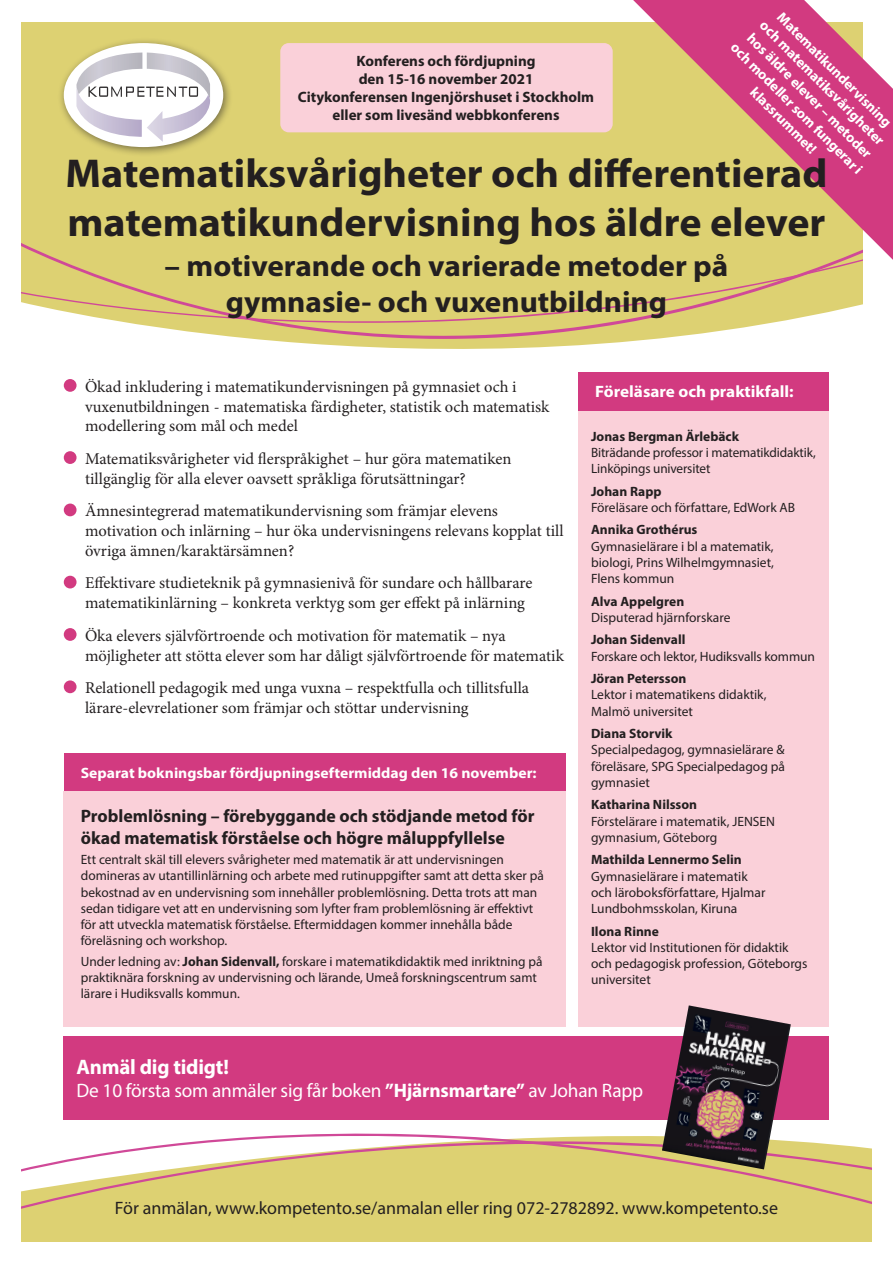
<style>
.page{position:relative;width:893px;height:1263px;background:#fff}
.page>*{position:absolute;margin:0;border:0;box-sizing:border-box;transform-origin:0 0}
.t1{font:700 40.35px/48.4px "Myriad Pro";color:#231f20;scale:1.04 1}
.t2{font:700 30px/36px "Myriad Pro";color:#231f20;text-align:center;scale:1.04 1}
.t3{font:700 21px "Myriad Pro";letter-spacing:-.01em;color:#fff}
.t4{font:19.5px "Myriad Pro";letter-spacing:-.01em;color:#fff}
.t5{font:700 18px/21.6px "Myriad Pro";color:#231f20}
.t6{font:18px "Myriad Pro";color:#231f20}
.t7{font:16.5px/19.8px "Minion Pro";color:#231f20}
.t8{font:700 16.5px "Myriad Pro";color:#fff;scale:1.04 1}
.t9{font:700 15px/18px "Myriad Pro";color:#231f20;text-align:center}
.t10{font:700 15px "Myriad Pro";color:#fff;scale:1.04 1}
.t11{font:700 14.4px/18px "Myriad Pro";color:#fff;text-align:center}
.t12{font:13.5px/16.2px "Myriad Pro";color:#231f20}
.t13{font:700 13.5px "Myriad Pro";color:#231f20}
.s1{font-weight:700}
</style>
<div class="page">
<svg style="left:21px;top:22px;width:612px;height:370px;fill:#ddd172"></svg>
<svg style="left:21px;top:203px;width:719px;height:158px"></svg>
<svg style="left:21px;top:213px;width:842px;height:115px;background:#ddce78"></svg>
<svg style="left:21px;top:1089px;width:851px;height:153px"></svg>
<svg style="left:21px;top:1126px;width:851px;height:3px"></svg>
<svg style="left:21px;top:1129px;width:851px;height:109px;fill:#ddd172"></svg>
<div style="left:58px;top:37px;width:175px;height:120px;background:#231f20;opacity:.55"></div>
<div style="left:64px;top:43px;width:159px;height:104px;background:#fff;border-radius:50%"></div>
<svg style="left:76px;top:53px;width:135px;height:89px"></svg>
<div style="left:280px;top:43px;width:333px;height:89px;background:#fad0d9;border-radius:9px"></div>
<div style="left:64px;top:379px;width:13px;height:13px;background:#d23a80;border-radius:50%"></div>
<div style="left:64px;top:451px;width:13px;height:13px;background:#d23a80;border-radius:50%"></div>
<div style="left:64px;top:503px;width:13px;height:13px;background:#d23a80;border-radius:50%"></div>
<div style="left:64px;top:576px;width:13px;height:12px;background:#d23a80;border-radius:50%"></div>
<div style="left:64px;top:628px;width:13px;height:13px;background:#d23a80;border-radius:50%"></div>
<div style="left:64px;top:680px;width:13px;height:13px;background:#d23a80;border-radius:50%"></div>
<div style="left:578px;top:410px;width:251px;height:617px;background:#fad0d9"></div>
<div style="left:64px;top:1036px;width:765px;height:83px;background:#d23a80"></div>
<div style="left:64px;top:753px;width:502px;height:38px;background:#d23a80"></div>
<div style="left:578px;top:372px;width:251px;height:38px;background:#d23a80"></div>
<div style="left:63px;top:791px;width:503px;height:236px;background:#fad0d9"></div>
<img style="left:662px;top:1005px;width:129px;height:164px">
<svg style="left:633px;top:0;width:260px;height:260px;background:#da9180"></svg>
<p class="t11" style="left:778px;top:0;width:181px;rotate:45deg">Matematikundervisning och matematiksvårigheter hos äldre elever – metoder och modeller som fungerar i klassrummet!</p>
<p class="t9" style="left:298px;top:52px;width:298px">Konferens och fördjupning<br>den 15-16 november 2021<br>Citykonferensen Ingenjörshuset i Stockholm eller som livesänd webbkonferens</p>
<h1 class="t1" style="left:66px;top:148px;width:734px">Matematiksvårigheter och differentierad matematikundervisning hos äldre elever</h1>
<h2 class="t2" style="left:165px;top:247px;width:544px">– motiverande och varierade metoder på gymnasie- och vuxenutbildning</h2>
<p class="t7" style="left:85px;top:377px;width:466px">Ökad inkludering i matematikundervisningen på gymnasiet och i vuxenutbildningen - matematiska färdigheter, statistik och matematisk modellering som mål och medel</p>
<p class="t7" style="left:85px;top:449px;width:428px">Matematiksvårigheter vid flerspråkighet – hur göra matematiken tillgänglig för alla elever oavsett språkliga förutsättningar?</p>
<p class="t7" style="left:85px;top:501px;width:480px">Ämnesintegrerad matematikundervisning som främjar elevens motivation och inlärning – hur öka undervisningens relevans kopplat till övriga ämnen/karaktärsämnen?</p>
<p class="t7" style="left:85px;top:573px;width:449px">Effektivare studieteknik på gymnasienivå för sundare och hållbarare matematikinlärning – konkreta verktyg som ger effekt på inlärning</p>
<p class="t7" style="left:85px;top:626px;width:480px">Öka elevers självförtroende och motivation för matematik – nya möjligheter att stötta elever som har dåligt självförtroende för matematik</p>
<p class="t7" style="left:85px;top:678px;width:446px">Relationell pedagogik med unga vuxna – respektfulla och tillitsfulla lärare-elevrelationer som främjar och stöttar undervisning</p>
<p class="t10" style="left:81px;top:763px;width:440px">Separat bokningsbar fördjupningseftermiddag den 16 november:</p>
<h3 class="t5" style="left:81px;top:805px;width:455px">Problemlösning – förebyggande och stödjande metod för ökad matematisk förståelse och högre måluppfyllelse</h3>
<p class="t12" style="left:81px;top:851px;width:464px">Ett centralt skäl till elevers svårigheter med matematik är att undervisningen domineras av utantillinlärning och arbete med rutinuppgifter samt att detta sker på bekostnad av en undervisning som innehåller problemlösning. Detta trots att man sedan tidigare vet att en undervisning som lyfter fram problemlösning är effektivt för att utveckla matematisk förståelse. Eftermiddagen kommer innehålla både föreläsning och workshop.</p>
<p class="t12" style="left:81px;top:953px;width:463px">Under ledning av: <span class="s1">Johan Sidenvall,</span> forskare i matematikdidaktik med inriktning på praktiknära forskning av undervisning och lärande, Umeå forskningscentrum samt lärare i Hudiksvalls kommun.</p>
<p class="t8" style="left:595px;top:381px;width:192px">Föreläsare och praktikfall:</p>
<p class="t13" style="left:591px;top:427px;width:149px">Jonas Bergman Ärlebäck</p>
<p class="t12" style="left:591px;top:444px;width:226px">Biträdande professor i matematikdidaktik,<br>Linköpings universitet</p>
<p class="t13" style="left:591px;top:482px;width:72px">Johan Rapp</p>
<p class="t12" style="left:591px;top:499px;width:206px">Föreläsare och författare, EdWork AB</p>
<p class="t13" style="left:591px;top:521px;width:108px">Annika Grothérus</p>
<p class="t12" style="left:591px;top:538px;width:184px;text-align:justify">Gymnasielärare i bl a matematik, biologi, Prins Wilhelmgymnasiet, Flens kommun</p>
<p class="t13" style="left:591px;top:592px;width:95px">Alva Appelgren</p>
<p class="t12" style="left:591px;top:609px;width:141px">Disputerad hjärnforskare</p>
<p class="t13" style="left:591px;top:631px;width:96px">Johan Sidenvall</p>
<p class="t12" style="left:591px;top:648px;width:225px">Forskare och lektor, Hudiksvalls kommun</p>
<p class="t13" style="left:591px;top:670px;width:97px">Jöran Petersson</p>
<p class="t12" style="left:591px;top:686px;width:177px">Lektor i matematikens didaktik,<br>Malmö universitet</p>
<p class="t13" style="left:591px;top:725px;width:83px">Diana Storvik</p>
<p class="t12" style="left:591px;top:741px;width:195px;text-align:justify">Specialpedagog, gymnasielärare &amp; föreläsare, SPG Specialpedagog på gymnasiet</p>
<p class="t13" style="left:591px;top:796px;width:108px">Katharina Nilsson</p>
<p class="t12" style="left:591px;top:813px;width:186px">Förstelärare i matematik, JENSEN gymnasium, Göteborg</p>
<p class="t13" style="left:591px;top:851px;width:152px">Mathilda Lennermo Selin</p>
<p class="t12" style="left:591px;top:868px;width:176px">Gymnasielärare i matematik och läroboksförfattare, Hjalmar<br>Lundbohmsskolan, Kiruna</p>
<p class="t13" style="left:591px;top:922px;width:69px">Ilona Rinne</p>
<p class="t12" style="left:591px;top:939px;width:218px">Lektor vid Institutionen för didaktik och pedagogisk profession, Göteborgs universitet</p>
<h3 class="t3" style="left:77px;top:1053px;width:154px">Anmäl dig tidigt!</h3>
<h3 class="t4" style="left:77px;top:1079px;width:568px">De 10 första som anmäler sig får boken <span class="s1">”Hjärnsmartare”</span> av Johan Rapp</h3>
<h3 class="t6" style="left:115px;top:1197px;width:665px">För anmälan, www.kompetento.se/anmalan eller ring 072-2782892. www.kompetento.se</h3>
</div>
